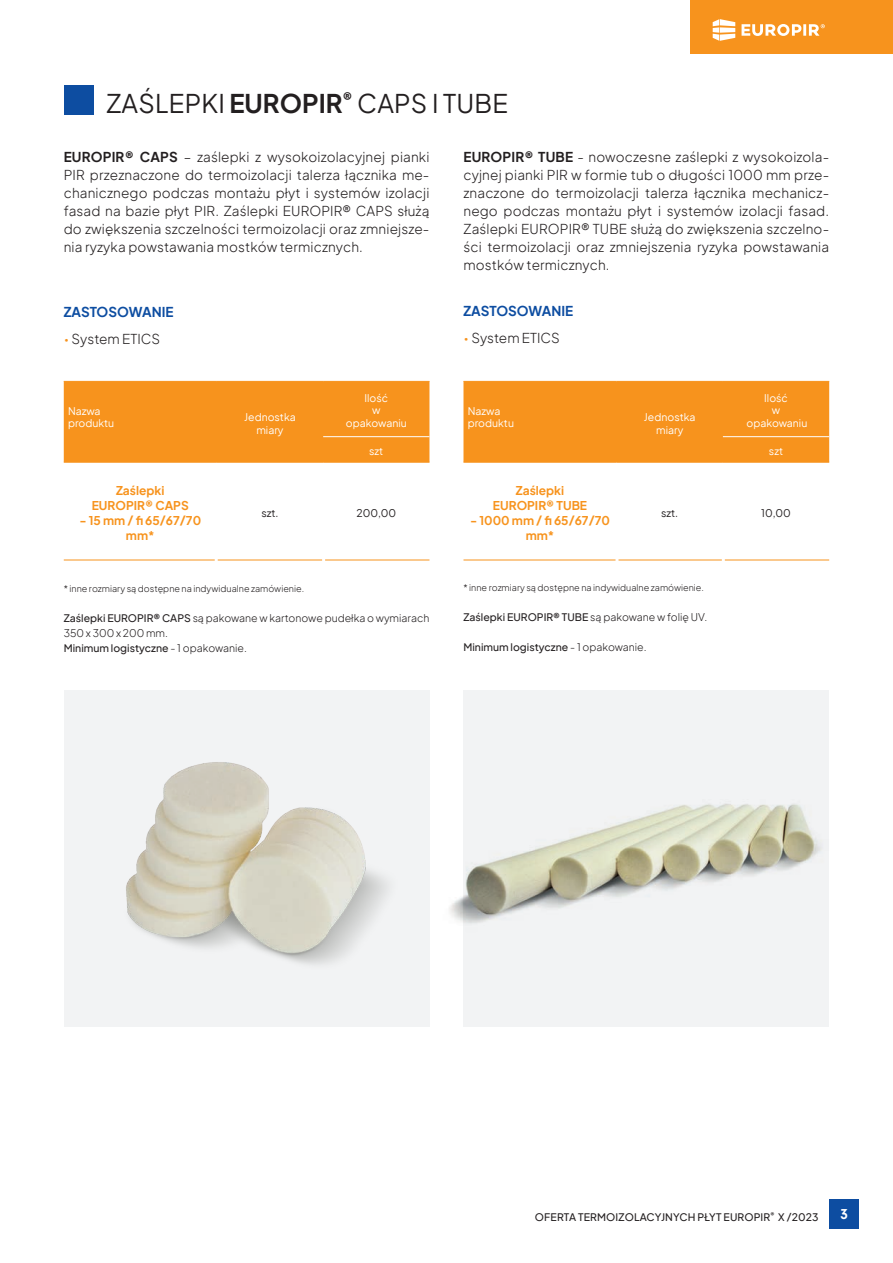
<style>
.page{position:relative;width:893px;height:1263px;background:#fff}
.page>*{position:absolute;margin:0;border:0;box-sizing:border-box;transform-origin:0 0}
.t1{font:25.5px "Plus Jakarta Sans";letter-spacing:.01em;color:#231f20}
.t2{font:700 15px "Neuzeit Gro";color:#fff}
.t3{font:300 13.5px/18px "Plus Jakarta Sans";letter-spacing:.01em;color:#231f20;text-align:justify}
.t4{font:700 13.5px "Plus Jakarta Sans";color:#0d4da1}
.t5{font:700 12px/15px "Plus Jakarta Sans";color:#f7931d;text-align:center}
.t6{font:500 10.5px "Plus Jakarta Sans";color:#231f20}
.t7{font:300 10.5px/15px "Plus Jakarta Sans";color:#231f20}
.t8{font:10.5px/12.6px "Plus Jakarta Sans";color:#fff;text-align:center}
.t9{font:10.5px "Plus Jakarta Sans";color:#231f20}
.t10{font:300 9px "Plus Jakarta Sans";color:#231f20}
.s1{font-weight:700}
.s2{font-weight:400;color:#f7931d}
.s3{font-weight:500}
.s4{font-weight:300}
</style>
<div class="page">
<div style="left:690px;top:0;width:203px;height:54px;background:#f7931d"></div>
<svg style="left:713px;top:19px;width:22px;height:22px"></svg>
<svg style="left:741px;top:24px;width:84px;height:12px"></svg>
<div style="left:829px;top:1199px;width:30px;height:30px;background:#0d4da1"></div>
<div style="left:64px;top:85px;width:30px;height:30px;background:#0d4da1"></div>
<div style="left:64px;top:382px;width:365px;height:80px;background:#f7931d"></div>
<hr style="left:64px;top:381px;width:153px;height:1px;background:#f7931d">
<hr style="left:217px;top:381px;width:106px;height:1px;background:#f7931d">
<hr style="left:323px;top:381px;width:106px;height:1px;background:#f7931d">
<hr style="left:64px;top:462px;width:153px;height:1px;background:#f7931d">
<hr style="left:64px;top:560px;width:153px;height:1px;background:#f7931d">
<hr style="left:217px;top:560px;width:106px;height:1px;background:#f7931d">
<hr style="left:323px;top:560px;width:106px;height:1px;background:#f7931d">
<hr style="left:323px;top:436px;width:106px;height:1px;background:#fff">
<hr style="left:217px;top:462px;width:106px;height:1px;background:#f7931d">
<hr style="left:323px;top:462px;width:106px;height:1px;background:#f7931d">
<div style="left:463px;top:382px;width:366px;height:80px;background:#f7931d"></div>
<hr style="left:463px;top:381px;width:154px;height:1px;background:#f7931d">
<hr style="left:617px;top:381px;width:106px;height:1px;background:#f7931d">
<hr style="left:723px;top:381px;width:106px;height:1px;background:#f7931d">
<hr style="left:463px;top:462px;width:154px;height:1px;background:#f7931d">
<hr style="left:463px;top:560px;width:154px;height:1px;background:#f7931d">
<hr style="left:617px;top:560px;width:106px;height:1px;background:#f7931d">
<hr style="left:723px;top:560px;width:106px;height:1px;background:#f7931d">
<hr style="left:723px;top:436px;width:106px;height:1px;background:#fff">
<hr style="left:617px;top:462px;width:106px;height:1px;background:#f7931d">
<hr style="left:723px;top:462px;width:106px;height:1px;background:#f7931d">
<div style="left:64px;top:690px;width:365px;height:336px;background:#f2f3f4"></div>
<div style="left:463px;top:690px;width:366px;height:336px;background:#f2f3f4"></div>
<hr style="left:215px;top:487px;width:3px;height:81px;background:#fff">
<hr style="left:322px;top:487px;width:3px;height:81px;background:#fff">
<hr style="left:615px;top:485px;width:3px;height:81px;background:#fff">
<hr style="left:722px;top:485px;width:3px;height:81px;background:#fff">
<img style="left:429px;top:701px;width:393px;height:272px">
<img style="left:126px;top:762px;width:262px;height:203px">
<h1 class="t1" style="left:106px;top:82px;width:403px">ZAŚLEPKI <span class="s1">EUROPIR</span><sup>®</sup> CAPS I TUBE</h1>
<p class="t3" style="left:64px;top:147px;width:367px"><span class="s1">EUROPIR® CAPS</span> – zaślepki z wysokoizolacyjnej pianki PIR przeznaczone do termoizolacji talerza łącznika me&shy;chanicznego podczas montażu płyt i systemów izolacji fasad na bazie płyt PIR. Zaślepki EUROPIR® CAPS służą do zwiększenia szczelności termoizolacji oraz zmniejsze&shy;nia ryzyka powstawania mostków termicznych.</p>
<p class="t4" style="left:64px;top:300px;width:111px">ZASTOSOWANIE</p>
<p class="t3" style="left:64px;top:329px;width:98px"><span class="s2">•</span> System ETICS</p>
<p class="t8" style="left:68px;top:404px;width:48px;text-align:left">Nazwa produktu</p>
<p class="t8" style="left:244px;top:410px;width:53px">Jednostka miary</p>
<p class="t8" style="left:346px;top:391px;width:62px">Ilość<br>w opakowaniu</p>
<p class="t8" style="left:369px;top:444px;width:16px">szt</p>
<p class="t5" style="left:92px;top:482px;width:98px">Zaślepki<br>EUROPIR® CAPS</p>
<p class="t5" style="left:79px;top:512px;width:123px">- 15 mm / fi 65/67/70 mm*</p>
<p class="t9" style="left:261px;top:504px;width:19px">szt.</p>
<p class="t9" style="left:356px;top:504px;width:41px">200,00</p>
<p class="t10" style="left:64px;top:581px;width:242px">* inne rozmiary są dostępne na indywidualne zamówienie.</p>
<p class="t7" style="left:64px;top:610px;width:367px"><span class="s3">Zaślepki EUROPIR® CAPS</span> są pakowane w kartonowe pudełka o wymiarach<br>350 x 300 x 200 mm.<br><span class="s3">Minimum logistyczne</span> - 1 opakowanie.</p>
<p class="t3" style="left:463px;top:147px;width:367px"><span class="s1">EUROPIR® TUBE</span> - nowoczesne zaślepki z wysokoizola&shy;cyjnej pianki PIR w formie tub o długości 1000 mm prze&shy;znaczone do termoizolacji talerza łącznika mechanicz&shy;nego podczas montażu płyt i systemów izolacji fasad.<br>Zaślepki EUROPIR® TUBE służą do zwiększenia szczelno&shy;ści termoizolacji oraz zmniejszenia ryzyka powstawania mostków termicznych.</p>
<p class="t4" style="left:463px;top:300px;width:111px">ZASTOSOWANIE</p>
<p class="t3" style="left:463px;top:328px;width:98px"><span class="s2">•</span> System ETICS</p>
<p class="t8" style="left:468px;top:404px;width:48px;text-align:left">Nazwa produktu</p>
<p class="t8" style="left:644px;top:410px;width:53px">Jednostka miary</p>
<p class="t8" style="left:746px;top:391px;width:62px">Ilość<br>w opakowaniu</p>
<p class="t8" style="left:769px;top:444px;width:16px">szt</p>
<p class="t5" style="left:493px;top:482px;width:96px">Zaślepki<br>EUROPIR® TUBE</p>
<p class="t5" style="left:470px;top:512px;width:141px">- 1000 mm / fi 65/67/70 mm*</p>
<p class="t9" style="left:661px;top:504px;width:19px">szt.</p>
<p class="t9" style="left:761px;top:504px;width:31px">10,00</p>
<p class="t10" style="left:463px;top:581px;width:242px">* inne rozmiary są dostępne na indywidualne zamówienie.</p>
<p class="t6" style="left:463px;top:609px;width:245px">Zaślepki EUROPIR® TUBE <span class="s4">są pakowane w folię UV.</span></p>
<p class="t6" style="left:463px;top:639px;width:185px">Minimum logistyczne <span class="s4">- 1 opakowanie.</span></p>
<p class="t6" style="left:535px;top:1208px;width:285px">OFERTA TERMOIZOLACYJNYCH PŁYT EUROPIR<sup>®</sup> X /2023</p>
<p class="t2" style="left:840px;top:1206px;width:9px">3</p>
</div>
